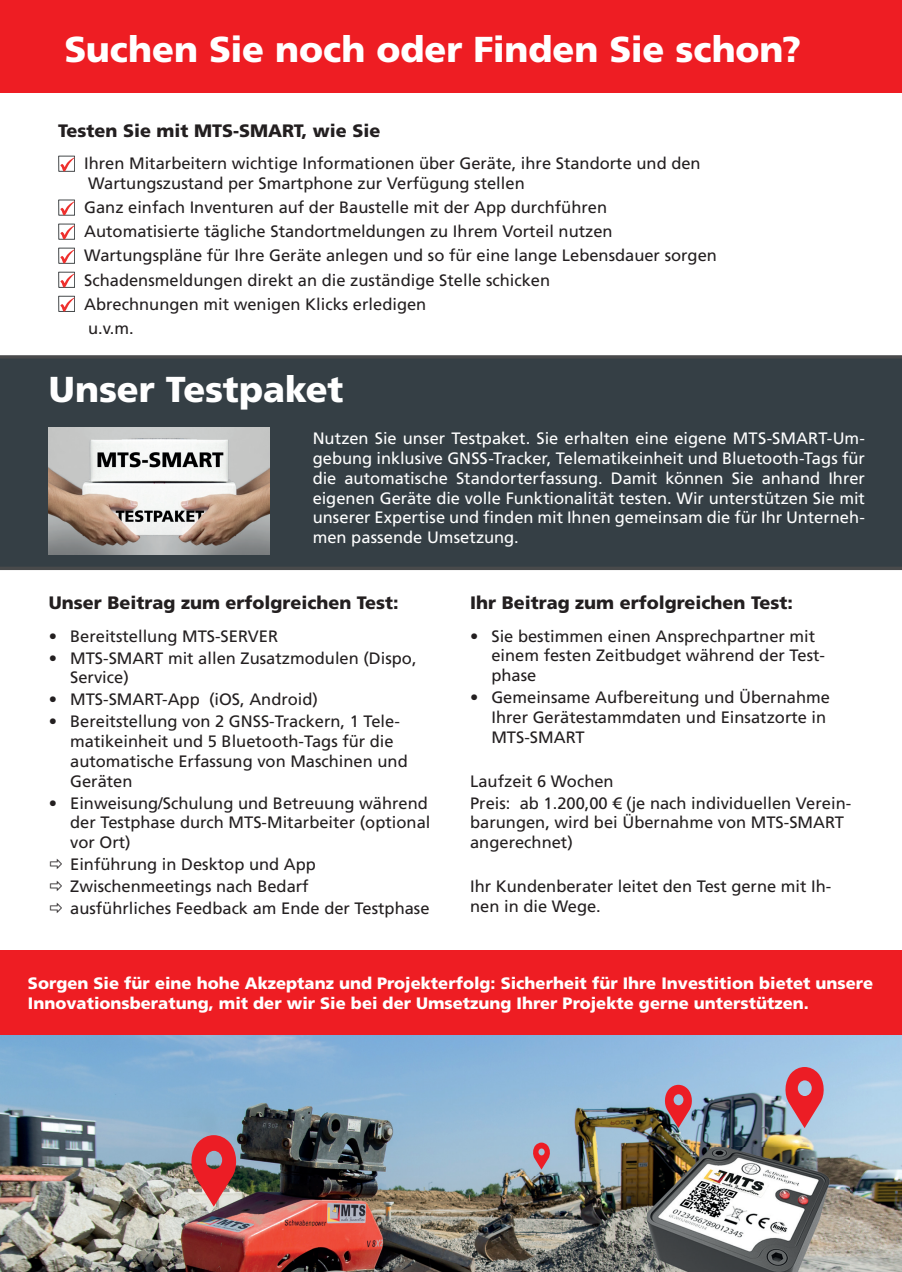
<style>
.page{position:relative;width:902px;height:1272px;background:#fff}
.page>*{position:absolute;margin:0;border:0;box-sizing:border-box;transform-origin:0 0}
.t1{font:900 36px "Frutiger LT Com";letter-spacing:-.005em;color:#fff}
.t2{font:900 18px "Frutiger LT Com";color:#231f20}
.t3{font:16.5px/19.8px "Frutiger LT Com";color:#231f20}
.t4{font:16.5px/19.8px "Frutiger LT Com";color:#fff;text-align:justify}
.t5{font:900 16.5px/19.8px "Frutiger LT Com";color:#fff}
</style>
<div class="page">
<img style="left:0;top:1034px;width:848px;height:142px">
<img style="left:848px;top:1034px;width:53px;height:237px">
<img style="left:0;top:1176px;width:647px;height:95px">
<img style="left:829px;top:1176px;width:20px;height:95px">
<svg style="left:785px;top:1066px;width:38px;height:62px"></svg>
<svg style="left:665px;top:1084px;width:26px;height:43px"></svg>
<svg style="left:533px;top:1142px;width:17px;height:27px"></svg>
<svg style="left:191px;top:1135px;width:45px;height:71px"></svg>
<img style="left:647px;top:1147px;width:182px;height:124px">
<div style="left:0;top:0;width:901px;height:92px;background:#ee1d23"></div>
<div style="left:0;top:950px;width:901px;height:84px;background:#ee1d23"></div>
<div style="left:58px;top:156px;width:17px;height:16px;border:1px solid #45494b"></div>
<svg style="left:60px;top:157px;width:15px;height:14px"></svg>
<div style="left:58px;top:200px;width:17px;height:15px;border:1px solid #45494b"></div>
<svg style="left:60px;top:201px;width:15px;height:14px"></svg>
<div style="left:58px;top:224px;width:17px;height:16px;border:1px solid #45494b"></div>
<svg style="left:60px;top:225px;width:15px;height:14px"></svg>
<div style="left:58px;top:248px;width:17px;height:16px;border:1px solid #45494b"></div>
<svg style="left:60px;top:249px;width:15px;height:14px"></svg>
<div style="left:58px;top:272px;width:17px;height:16px;border:1px solid #45494b"></div>
<svg style="left:60px;top:273px;width:15px;height:14px"></svg>
<div style="left:58px;top:296px;width:17px;height:16px;border:1px solid #45494b"></div>
<svg style="left:60px;top:297px;width:15px;height:14px"></svg>
<div style="left:0;top:355px;width:901px;height:215px;background:#353f45"></div>
<img style="left:49px;top:427px;width:220px;height:127px">
<h1 class="t1" style="left:64px;top:28px;width:738px">Suchen Sie noch oder Finden Sie schon?</h1>
<p class="t2" style="left:58px;top:120px;width:323px">Testen Sie mit MTS-SMART, wie Sie</p>
<p class="t3" style="left:84px;top:154px;width:618px">Ihren Mitarbeitern wichtige Informationen über Geräte, ihre Standorte und den<br>Wartungszustand per Smartphone zur Verfügung stellen</p>
<p class="t3" style="left:84px;top:196px;width:634px;line-height:24px">Ganz einfach Inventuren auf der Baustelle mit der App durchführen Automatisierte tägliche Standortmeldungen zu Ihrem Vorteil nutzen Wartungspläne für Ihre Geräte anlegen und so für eine lange Lebensdauer sorgen Schadensmeldungen direkt an die zuständige Stelle schicken<br>Abrechnungen mit wenigen Klicks erledigen<br>u.v.m.</p>
<h1 class="t1" style="left:49px;top:367px;width:296px">Unser Testpaket</h1>
<p class="t4" style="left:313px;top:428px;width:553px">Nutzen Sie unser Testpaket. Sie erhalten eine eigene MTS-SMART-Um&shy;gebung inklusive GNSS-Tracker, Telematikeinheit und Bluetooth-Tags für die automatische Standorterfassung. Damit können Sie anhand Ihrer eigenen Geräte die volle Funktionalität testen. Wir unterstützen Sie mit unserer Expertise und finden mit Ihnen gemeinsam die für Ihr Unterneh&shy;men passende Umsetzung.</p>
<p class="t2" style="left:49px;top:592px;width:351px">Unser Beitrag zum erfolgreichen Test:</p>
<p class="t3" style="left:49px;top:626px;width:231px">• Bereitstellung MTS-SERVER</p>
<p class="t3" style="left:70px;top:648px;width:348px;text-indent:-21px">• MTS-SMART mit allen Zusatzmodulen (Dispo,<br>Service)</p>
<p class="t3" style="left:49px;top:689px;width:271px">• MTS-SMART-App (iOS, Android)</p>
<p class="t3" style="left:70px;top:711px;width:339px;text-indent:-21px">• Bereitstellung von 2 GNSS-Trackern, 1 Tele&shy;matikeinheit und 5 Bluetooth-Tags für die automatische Erfassung von Maschinen und Geräten</p>
<p class="t3" style="left:70px;top:793px;width:362px;text-indent:-21px">• Einweisung/Schulung und Betreuung während der Testphase durch MTS-Mitarbeiter (optional vor Ort)</p>
<p class="t3" style="left:70px;top:853px;width:361px;line-height:21.9px">Einführung in Desktop und App<br>Zwischenmeetings nach Bedarf<br>ausführliches Feedback am Ende der Testphase</p>
<p class="t2" style="left:470px;top:592px;width:324px">Ihr Beitrag zum erfolgreichen Test:</p>
<p class="t3" style="left:491px;top:626px;width:335px;text-indent:-21px">• Sie bestimmen einen Ansprechpartner mit einem festen Zeitbudget während der Test&shy;phase</p>
<p class="t3" style="left:491px;top:687px;width:340px;text-indent:-21px">• Gemeinsame Aufbereitung und Übernahme<br>Ihrer Gerätestammdaten und Einsatzorte in<br>MTS-SMART</p>
<p class="t3" style="left:470px;top:770px;width:382px;line-height:21.9px">Laufzeit 6 Wochen<br>Preis: ab 1.200,00 € (je nach individuellen Verein-</p>
<p class="t3" style="left:470px;top:812px;width:375px">barungen, wird bei Übernahme von MTS-SMART angerechnet)</p>
<p class="t3" style="left:470px;top:876px;width:362px">Ihr Kundenberater leitet den Test gerne mit Ih&shy;nen in die Wege.</p>
<p class="t5" style="left:28px;top:973px;width:846px">Sorgen Sie für eine hohe Akzeptanz und Projekterfolg: Sicherheit für Ihre Investition bietet unsere<br>Innovationsberatung, mit der wir Sie bei der Umsetzung Ihrer Projekte gerne unterstützen.</p>
</div>
